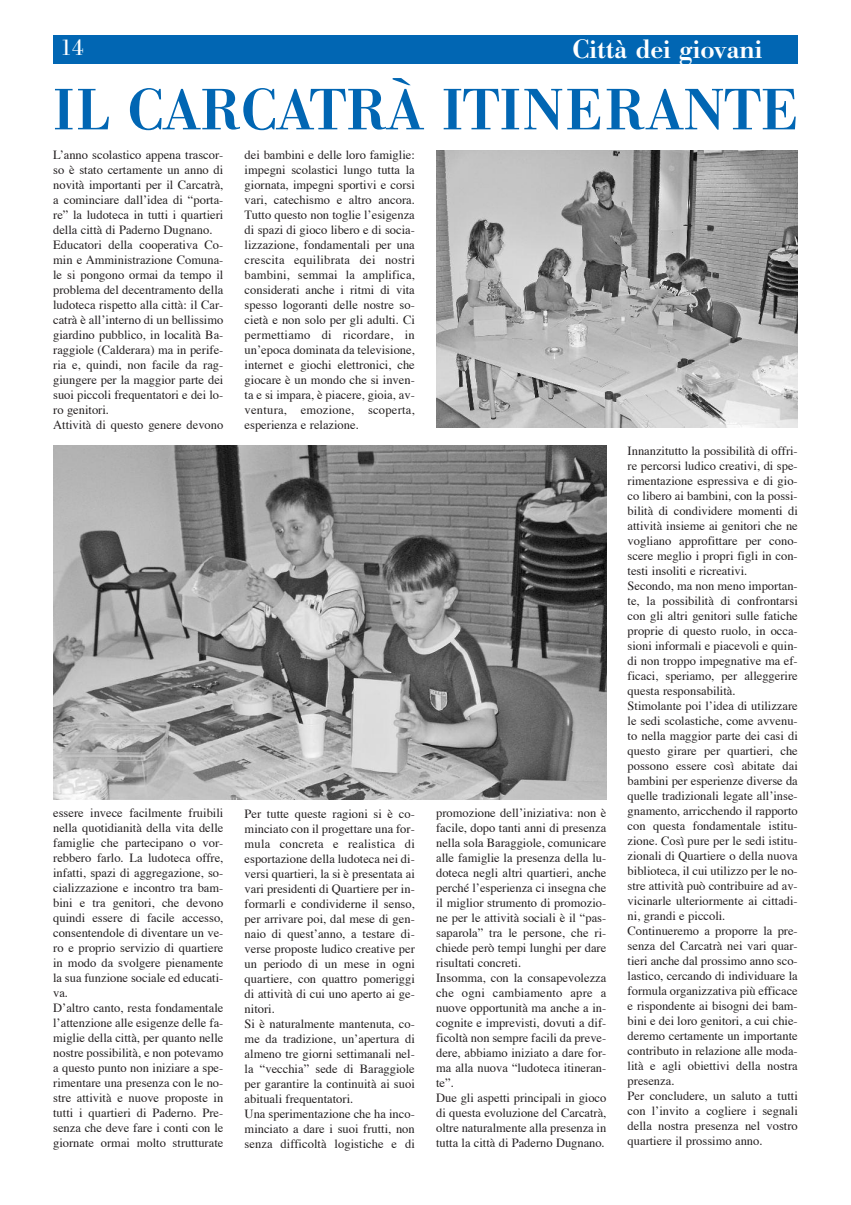
<style>
.page{position:relative;width:851px;height:1205px;background:#fff}
.page>*{position:absolute;margin:0;border:0;box-sizing:border-box;transform-origin:0 0}
.t1{font:500 57.25px "Bodoni BE";color:#0166b3}
.t2{font:500 26.25px "Bodoni BE";color:#fff}
.t3{font:22.5px "Bodoni BE";color:#fff}
.t4{font:12.5px/15px "Times";color:#231f20}
</style>
<div class="page">
<div style="left:53px;top:35px;width:50px;height:29px;background:#0166b3"></div>
<div style="left:103px;top:35px;width:694px;height:29px;background:#0166b3"></div>
<img style="left:436px;top:150px;width:361px;height:277px">
<img style="left:53px;top:445px;width:553px;height:354px">
<h3 class="t3" style="left:60px;top:39px;width:25px">14</h3>
<h2 class="t2" style="left:572px;top:40px;width:191px">Città dei giovani</h2>
<h1 class="t1" style="left:53px;top:89px;width:746px">IL CARCATRÀ ITINERANTE</h1>
<p class="t4" style="left:53px;top:148px;width:172px">L’anno scolastico appena trascor&shy;so è stato certamente un anno di novità importanti per il Carcatrà, a cominciare dall’idea di “porta&shy;re” la ludoteca in tutti i quartieri della città di Paderno Dugnano.<br>Educatori della cooperativa Co&shy;min e Amministrazione Comuna&shy;le si pongono ormai da tempo il problema del decentramento della ludoteca rispetto alla città: il Car&shy;catrà è all’interno di un bellissimo giardino pubblico, in località Ba&shy;raggiole (Calderara) ma in perife&shy;ria e, quindi, non facile da rag&shy;giungere per la maggior parte dei suoi piccoli frequentatori e dei lo&shy;ro genitori.<br>Attività di questo genere devono</p>
<p class="t4" style="left:244px;top:148px;width:172px;text-align:justify">dei bambini e delle loro famiglie: impegni scolastici lungo tutta la giornata, impegni sportivi e corsi vari, catechismo e altro ancora.<br>Tutto questo non toglie l’esigenza di spazi di gioco libero e di socia&shy;lizzazione, fondamentali per una crescita equilibrata dei nostri bambini, semmai la amplifica, considerati anche i ritmi di vita spesso logoranti delle nostre so&shy;cietà e non solo per gli adulti. Ci permettiamo di ricordare, in un’epoca dominata da televisione, internet e giochi elettronici, che giocare è un mondo che si inven&shy;ta e si impara, è piacere, gioia, av&shy;ventura, emozione, scoperta, esperienza e relazione.</p>
<p class="t4" style="left:53px;top:806px;width:172px">essere invece facilmente fruibili nella quotidianità della vita delle famiglie che partecipano o vor&shy;rebbero farlo. La ludoteca offre, infatti, spazi di aggregazione, so&shy;cializzazione e incontro tra bam&shy;bini e tra genitori, che devono quindi essere di facile accesso, consentendole di diventare un ve&shy;ro e proprio servizio di quartiere in modo da svolgere pienamente la sua funzione sociale ed educati&shy;va.<br>D’altro canto, resta fondamentale l’attenzione alle esigenze delle fa&shy;miglie della città, per quanto nelle nostre possibilità, e non potevamo a questo punto non iniziare a spe&shy;rimentare una presenza con le no&shy;stre attività e nuove proposte in tutti i quartieri di Paderno. Pre&shy;senza che deve fare i conti con le giornate ormai molto strutturate</p>
<p class="t4" style="left:244px;top:807px;width:172px">Per tutte queste ragioni si è co&shy;minciato con il progettare una for&shy;mula concreta e realistica di esportazione della ludoteca nei di&shy;versi quartieri, la si è presentata ai vari presidenti di Quartiere per in&shy;formarli e condividerne il senso, per arrivare poi, dal mese di gen&shy;naio di quest’anno, a testare di&shy;verse proposte ludico creative per un periodo di un mese in ogni quartiere, con quattro pomeriggi di attività di cui uno aperto ai ge&shy;nitori.<br>Si è naturalmente mantenuta, co&shy;me da tradizione, un’apertura di almeno tre giorni settimanali nel&shy;la “vecchia” sede di Baraggiole per garantire la continuità ai suoi abituali frequentatori.<br>Una sperimentazione che ha inco&shy;minciato a dare i suoi frutti, non senza difficoltà logistiche e di</p>
<p class="t4" style="left:436px;top:806px;width:172px">promozione dell’iniziativa: non è facile, dopo tanti anni di presenza nella sola Baraggiole, comunicare alle famiglie la presenza della lu&shy;doteca negli altri quartieri, anche perché l’esperienza ci insegna che il miglior strumento di promozio&shy;ne per le attività sociali è il “pas&shy;saparola” tra le persone, che ri&shy;chiede però tempi lunghi per dare risultati concreti.<br>Insomma, con la consapevolezza che ogni cambiamento apre a nuove opportunità ma anche a in&shy;cognite e imprevisti, dovuti a dif&shy;ficoltà non sempre facili da preve&shy;dere, abbiamo iniziato a dare for&shy;ma alla nuova “ludoteca itineran&shy;te”.<br>Due gli aspetti principali in gioco di questa evoluzione del Carcatrà, oltre naturalmente alla presenza in tutta la città di Paderno Dugnano.</p>
<p class="t4" style="left:627px;top:444px;width:172px">Innanzitutto la possibilità di offri&shy;re percorsi ludico creativi, di spe&shy;rimentazione espressiva e di gio&shy;co libero ai bambini, con la possi&shy;bilità di condividere momenti di attività insieme ai genitori che ne vogliano approfittare per cono&shy;scere meglio i propri figli in con&shy;testi insoliti e ricreativi.<br>Secondo, ma non meno importan&shy;te, la possibilità di confrontarsi con gli altri genitori sulle fatiche proprie di questo ruolo, in occa&shy;sioni informali e piacevoli e quin&shy;di non troppo impegnative ma ef&shy;ficaci, speriamo, per alleggerire questa responsabilità.<br>Stimolante poi l’idea di utilizzare le sedi scolastiche, come avvenu&shy;to nella maggior parte dei casi di questo girare per quartieri, che possono essere così abitate dai bambini per esperienze diverse da quelle tradizionali legate all’inse&shy;gnamento, arricchendo il rapporto con questa fondamentale istitu&shy;zione. Così pure per le sedi istitu&shy;zionali di Quartiere o della nuova biblioteca, il cui utilizzo per le no&shy;stre attività può contribuire ad av&shy;vicinarle ulteriormente ai cittadi&shy;ni, grandi e piccoli.<br>Continueremo a proporre la pre&shy;senza del Carcatrà nei vari quar&shy;tieri anche dal prossimo anno sco&shy;lastico, cercando di individuare la formula organizzativa più efficace e rispondente ai bisogni dei bam&shy;bini e dei loro genitori, a cui chie&shy;deremo certamente un importante contributo in relazione alle moda&shy;lità e agli obiettivi della nostra presenza.<br>Per concludere, un saluto a tutti con l’invito a cogliere i segnali della nostra presenza nel vostro quartiere il prossimo anno.</p>
</div>
